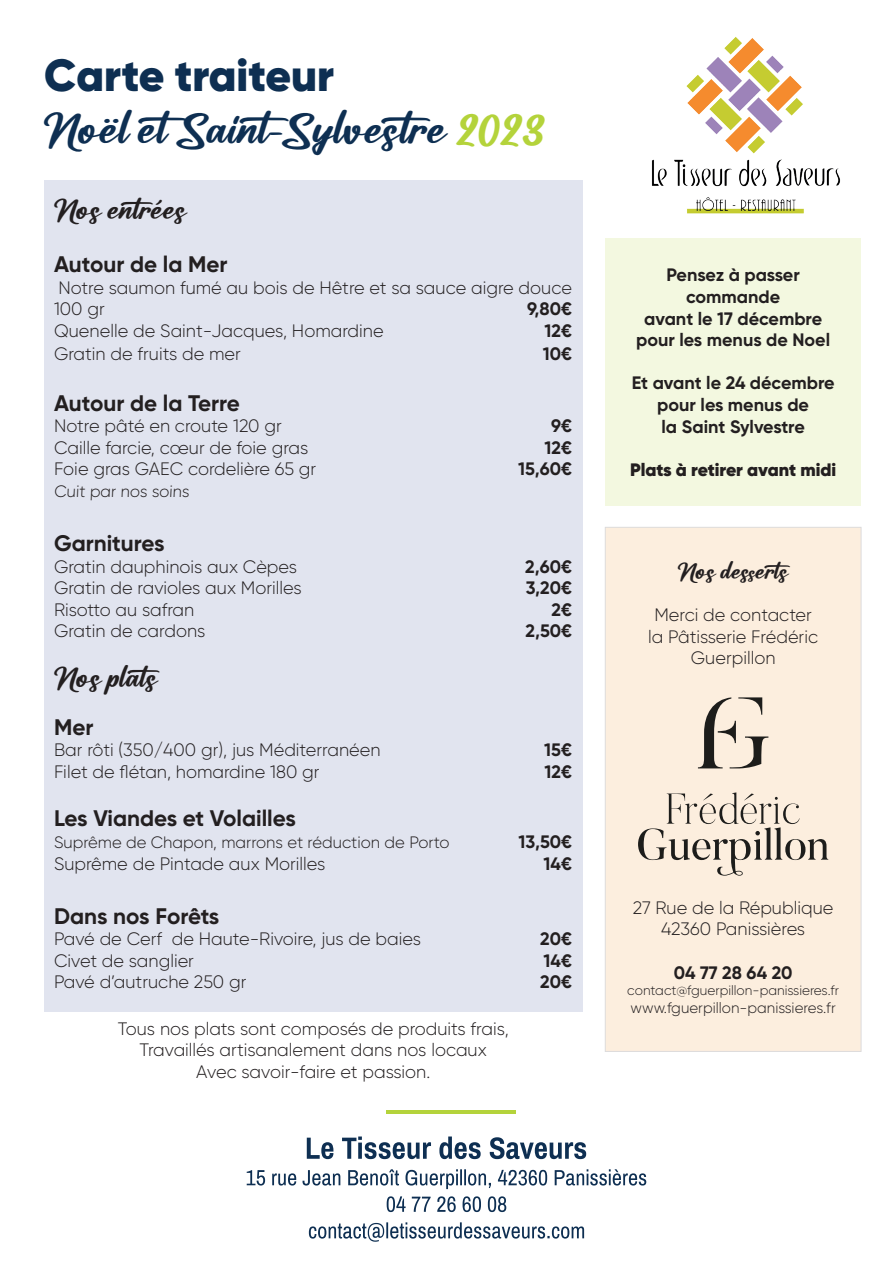
<style>
.page{position:relative;width:893px;height:1263px;background:#fff}
.page>*{position:absolute;margin:0;border:0;box-sizing:border-box;transform-origin:0 0}
.t1{font:900 45px "Gilroy";color:#0e2f52}
.t2{font:34.5px "Catalish Huntera";color:#0e2f52}
.t3{font:700 22.5px "Gilroy";color:#231f20}
.t4{font:22.5px "Catalish Huntera";color:#231f20}
.t5{font:300 18px/21.6px "Gilroy";color:#231f20;text-align:center}
.t6{font:700 18px/21.6px "Gilroy";color:#231f20;text-align:center}
.t7{font:900 18px "Gilroy";color:#231f20}
.t8{font:18px "Catalish Huntera";color:#231f20}
.t9{font:300 16.5px "Gilroy";color:#231f20}
.t10{font:300 15px "Gilroy";color:#231f20}
.t11{font:300 13.5px "Gilroy";color:#231f20}
.s1{font-size:42px;color:#b4d33b}
</style>
<div class="page">
<div style="left:605px;top:238px;width:256px;height:267px;background:#f3f8e0"></div>
<div style="left:44px;top:181px;width:539px;height:831px;background:#e1e4ef"></div>
<hr style="left:387px;top:1110px;width:129px;height:4px;background:#b4d33b">
<img style="left:652px;top:37px;width:188px;height:177px">
<svg style="left:309px;top:1222px;width:275px;height:20px"></svg>
<svg style="left:387px;top:1196px;width:119px;height:16px"></svg>
<svg style="left:247px;top:1169px;width:399px;height:20px"></svg>
<svg style="left:307px;top:1136px;width:279px;height:23px"></svg>
<div style="left:605px;top:527px;width:256px;height:524px;background:#fceede"></div>
<svg style="left:698px;top:697px;width:70px;height:71px"></svg>
<svg style="left:638px;top:792px;width:190px;height:84px"></svg>
<p class="t1" style="left:44px;top:47px;width:292px">Carte traiteur</p>
<p class="t2" style="left:44px;top:110px;width:503px">Noël etSaint-Sylvestre <span class="s1">2023</span></p>
<p class="t4" style="left:54px;top:197px;width:134px">Nos entrées</p>
<p class="t3" style="left:54px;top:250px;width:175px">Autour de la Mer</p>
<p class="t5" style="left:54px;top:276px;width:519px;text-align:left">Notre saumon fumé au bois de Hêtre et sa sauce aigre douce<br>100 gr</p>
<p class="t6" style="left:527px;top:298px;width:46px">9,80€</p>
<p class="t5" style="left:54px;top:319px;width:331px">Quenelle de Saint-Jacques, Homardine</p>
<p class="t6" style="left:544px;top:319px;width:29px">12€</p>
<p class="t5" style="left:54px;top:343px;width:188px">Gratin de fruits de mer</p>
<p class="t6" style="left:543px;top:343px;width:31px">10€</p>
<p class="t3" style="left:54px;top:389px;width:187px">Autour de la Terre</p>
<p class="t5" style="left:54px;top:415px;width:229px">Notre pâté en croute 120 gr</p>
<p class="t6" style="left:551px;top:415px;width:22px">9€</p>
<p class="t5" style="left:54px;top:436px;width:256px">Caille farcie, cœur de foie gras</p>
<p class="t6" style="left:544px;top:436px;width:29px">12€</p>
<p class="t5" style="left:54px;top:458px;width:264px">Foie gras GAEC cordelière 65 gr</p>
<p class="t6" style="left:518px;top:458px;width:55px">15,60€</p>
<p class="t9" style="left:54px;top:481px;width:138px">Cuit par nos soins</p>
<p class="t3" style="left:54px;top:529px;width:112px">Garnitures</p>
<p class="t5" style="left:54px;top:555px;width:245px">Gratin dauphinois aux Cèpes</p>
<p class="t6" style="left:525px;top:555px;width:48px">2,60€</p>
<p class="t5" style="left:54px;top:577px;width:249px">Gratin de ravioles aux Morilles</p>
<p class="t6" style="left:526px;top:577px;width:48px">3,20€</p>
<p class="t5" style="left:54px;top:598px;width:142px">Risotto au safran</p>
<p class="t6" style="left:551px;top:598px;width:22px">2€</p>
<p class="t5" style="left:54px;top:620px;width:153px">Gratin de cardons</p>
<p class="t6" style="left:525px;top:620px;width:48px">2,50€</p>
<p class="t4" style="left:54px;top:665px;width:120px">Nos plats</p>
<p class="t3" style="left:54px;top:713px;width:41px">Mer</p>
<p class="t5" style="left:54px;top:739px;width:328px">Bar rôti (350/400 gr), jus Méditerranéen</p>
<p class="t6" style="left:544px;top:739px;width:29px">15€</p>
<p class="t5" style="left:54px;top:760px;width:267px">Filet de flétan, homardine 180 gr</p>
<p class="t6" style="left:544px;top:760px;width:29px">12€</p>
<p class="t3" style="left:54px;top:804px;width:243px">Les Viandes et Volailles</p>
<p class="t9" style="left:54px;top:832px;width:397px">Suprême de Chapon, marrons et réduction de Porto</p>
<p class="t6" style="left:519px;top:831px;width:55px">13,50€</p>
<p class="t5" style="left:54px;top:852px;width:273px">Suprême de Pintade aux Morilles</p>
<p class="t6" style="left:544px;top:852px;width:30px">14€</p>
<p class="t3" style="left:54px;top:902px;width:167px">Dans nos Forêts</p>
<p class="t5" style="left:54px;top:928px;width:368px">Pavé de Cerf de Haute-Rivoire, jus de baies</p>
<p class="t6" style="left:540px;top:928px;width:33px">20€</p>
<p class="t5" style="left:54px;top:949px;width:142px">Civet de sanglier</p>
<p class="t6" style="left:544px;top:949px;width:30px">14€</p>
<p class="t5" style="left:54px;top:971px;width:194px">Pavé d’autruche 250 gr</p>
<p class="t6" style="left:540px;top:971px;width:33px">20€</p>
<p class="t5" style="left:118px;top:1017px;width:393px">Tous nos plats sont composés de produits frais,</p>
<p class="t5" style="left:140px;top:1039px;width:349px">Travaillés artisanalement dans nos locaux</p>
<p class="t5" style="left:196px;top:1060px;width:235px">Avec savoir-faire et passion.</p>
<p class="t6" style="left:667px;top:264px;width:135px">Pensez à passer commande</p>
<p class="t6" style="left:644px;top:307px;width:179px">avant le 17 décembre</p>
<p class="t6" style="left:636px;top:329px;width:195px">pour les menus de Noel</p>
<p class="t6" style="left:632px;top:372px;width:204px">Et avant le 24 décembre</p>
<p class="t6" style="left:657px;top:394px;width:153px">pour les menus de</p>
<p class="t6" style="left:661px;top:415px;width:145px">la Saint Sylvestre</p>
<p class="t7" style="left:630px;top:458px;width:208px">Plats à retirer avant midi</p>
<p class="t8" style="left:678px;top:561px;width:124px">Nos desserts</p>
<p class="t5" style="left:648px;top:604px;width:171px">Merci de contacter la Pâtisserie Frédéric<br>Guerpillon</p>
<p class="t5" style="left:633px;top:896px;width:202px">27 Rue de la République<br>42360 Panissières</p>
<p class="t6" style="left:674px;top:961px;width:120px">04 77 28 64 20</p>
<p class="t11" style="left:627px;top:982px;width:213px">contact@fguerpillon-panissieres.fr</p>
<p class="t10" style="left:631px;top:998px;width:207px">www.fguerpillon-panissieres.fr</p>
</div>
